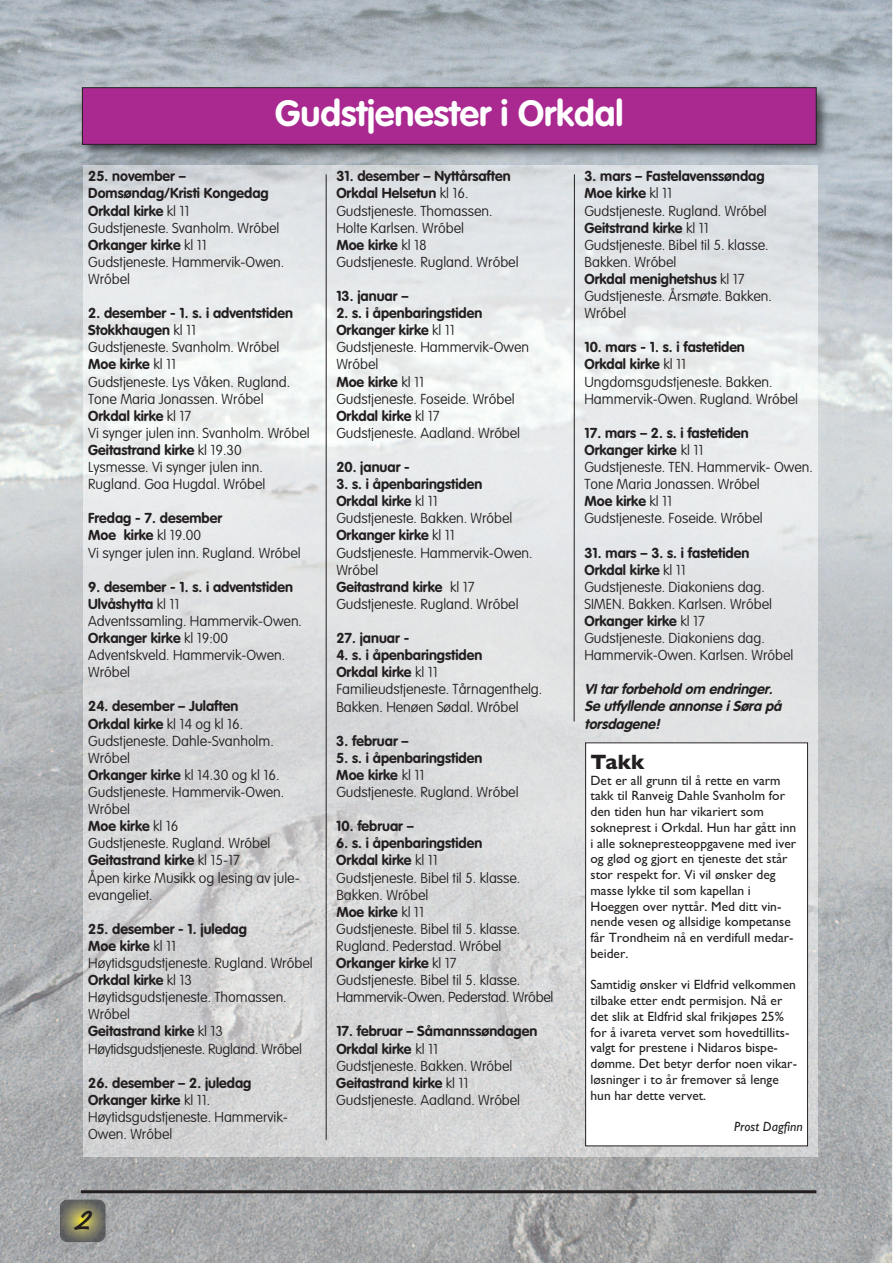
<style>
.page{position:relative;width:893px;height:1263px;background:#fff}
.page>*{position:absolute;margin:0;border:0;box-sizing:border-box;transform-origin:0 0}
.t1{font:700 36px "VAG Rounded";color:#fff}
.t2{font:700 27px "Van Dijk LT";color:#231f20}
.t3{font:700 21px "Gill Sans";color:#231f20}
.t4{font:100 14.25px/17.1px "VAG Rounded";color:#231f20}
.t5{font:italic 700 14.25px/17.1px "VAG Rounded";color:#231f20}
.t6{font:700 14.25px "VAG Rounded";color:#231f20}
.t7{font:13.5px/15.8px "Gill Sans";color:#231f20}
.t8{font:italic 13.5px "Gill Sans";color:#231f20}
.s1{font-weight:700}
</style>
<div class="page">
<img style="left:0;top:0;width:892px;height:1263px">
<hr style="left:81px;top:1190px;width:735px;height:3px;background:#231f20">
<img style="left:60px;top:1199px;width:46px;height:43px">
<img style="left:84px;top:166px;width:734px;height:991px">
<hr style="left:326px;top:174px;width:1px;height:966px;background:#231f20">
<hr style="left:574px;top:174px;width:1px;height:547px;background:#231f20">
<img style="left:75px;top:80px;width:761px;height:84px">
<div style="left:82px;top:88px;width:734px;height:56px;background:#a92990"></div>
<div style="left:82px;top:87px;width:734px;height:58px;border:1px solid #231f20"></div>
<div style="left:586px;top:743px;width:221px;height:403px;background:#fff"></div>
<div style="left:585px;top:742px;width:223px;height:404px;border:1px solid #231f20"></div>
<h1 class="t1" style="left:275px;top:98px;width:350px">Gudstjenester i Orkdal</h1>
<p class="t4" style="left:88px;top:169px;width:198px"><span class="s1">25. november –<br>Domsøndag/Kristi Kongedag<br>Orkdal kirke</span> kl 11<br>Gudstjeneste. Svanholm. Wróbel<br><span class="s1">Orkanger kirke</span> kl 11<br>Gudstjeneste. Hammervik-Owen.<br>Wróbel</p>
<p class="t4" style="left:88px;top:306px;width:223px"><span class="s1">2. desember - 1. s. i adventstiden<br>Stokkhaugen</span> kl 11<br>Gudstjeneste. Svanholm. Wróbel<br><span class="s1">Moe kirke</span> kl 11<br>Gudstjeneste. Lys Våken. Rugland.<br>Tone Maria Jonassen. Wróbel<br><span class="s1">Orkdal kirke</span> kl 17<br>Vi synger julen inn. Svanholm. Wróbel<br><span class="s1">Geitastrand kirke</span> kl 19.30<br>Lysmesse. Vi synger julen inn.<br>Rugland. Goa Hugdal. Wróbel</p>
<p class="t4" style="left:88px;top:511px;width:214px"><span class="s1">Fredag - 7. desember<br>Moe kirke</span> kl 19.00<br>Vi synger julen inn. Rugland. Wróbel</p>
<p class="t4" style="left:88px;top:579px;width:215px"><span class="s1">9. desember - 1. s. i adventstiden<br>Ulvåshytta</span> kl 11<br>Adventssamling. Hammervik-Owen.<br><span class="s1">Orkanger kirke</span> kl 19:00<br>Adventskveld. Hammervik-Owen.<br>Wróbel</p>
<p class="t4" style="left:88px;top:699px;width:213px"><span class="s1">24. desember – Julaften<br>Orkdal kirke</span> kl 14 og kl 16.<br>Gudstjeneste. Dahle-Svanholm.<br>Wróbel<br><span class="s1">Orkanger kirke</span> kl 14.30 og kl 16.<br>Gudstjeneste. Hammervik-Owen.<br>Wróbel<br><span class="s1">Moe kirke</span> kl 16<br>Gudstjeneste. Rugland. Wróbel<br><span class="s1">Geitastrand kirke</span> kl 15-17<br>Åpen kirke Musikk og lesing av jule&shy;evangeliet.</p>
<p class="t4" style="left:88px;top:921px;width:226px"><span class="s1">25. desember - 1. juledag<br>Moe kirke</span> kl 11<br>Høytidsgudstjeneste. Rugland. Wróbel<br><span class="s1">Orkdal kirke</span> kl 13<br>Høytidsgudstjeneste. Thomassen.<br>Wróbel<br><span class="s1">Geitastrand kirke</span> kl 13<br>Høytidsgudstjeneste. Rugland. Wróbel</p>
<p class="t4" style="left:88px;top:1075px;width:201px"><span class="s1">26. desember – 2. juledag<br>Orkanger kirke</span> kl 11.<br>Høytidsgudstjeneste. Hammervik-<br>Owen. Wróbel</p>
<p class="t4" style="left:336px;top:169px;width:184px"><span class="s1">31. desember – Nyttårsaften<br>Orkdal Helsetun</span> kl 16.<br>Gudstjeneste. Thomassen.<br>Holte Karlsen. Wróbel<br><span class="s1">Moe kirke</span> kl 18<br>Gudstjeneste. Rugland. Wróbel</p>
<p class="t6" style="left:336px;top:290px;width:74px">13. januar –</p>
<p class="t4" style="left:336px;top:306px;width:194px"><span class="s1">2. s. i åpenbaringstiden<br>Orkanger kirke</span> kl 11<br>Gudstjeneste. Hammervik-Owen<br>Wróbel<br><span class="s1">Moe kirke</span> kl 11<br>Gudstjeneste. Foseide. Wróbel<br><span class="s1">Orkdal kirke</span> kl 17<br>Gudstjeneste. Aadland. Wróbel</p>
<p class="t6" style="left:336px;top:461px;width:75px">20. januar -</p>
<p class="t4" style="left:336px;top:477px;width:198px"><span class="s1">3. s. i åpenbaringstiden<br>Orkdal kirke</span> kl 11<br>Gudstjeneste. Bakken. Wróbel<br><span class="s1">Orkanger kirke</span> kl 11<br>Gudstjeneste. Hammervik-Owen.<br>Wróbel<br><span class="s1">Geitastrand kirke</span> kl 17<br>Gudstjeneste. Rugland. Wróbel</p>
<p class="t6" style="left:336px;top:632px;width:74px">27. januar -</p>
<p class="t4" style="left:336px;top:648px;width:207px"><span class="s1">4. s. i åpenbaringstiden<br>Orkdal kirke</span> kl 11<br>Familieudstjeneste. Tårnagenthelg.<br>Bakken. Henøen Sødal. Wróbel</p>
<p class="t6" style="left:336px;top:735px;width:74px">3. februar –</p>
<p class="t4" style="left:336px;top:750px;width:184px"><span class="s1">5. s. i åpenbaringstiden<br>Moe kirke</span> kl 11<br>Gudstjeneste. Rugland. Wróbel</p>
<p class="t6" style="left:336px;top:820px;width:79px">10. februar –</p>
<p class="t4" style="left:336px;top:836px;width:219px"><span class="s1">6. s. i åpenbaringstiden<br>Orkdal kirke</span> kl 11<br>Gudstjeneste. Bibel til 5. klasse.<br>Bakken. Wróbel<br><span class="s1">Moe kirke</span> kl 11<br>Gudstjeneste. Bibel til 5. klasse.<br>Rugland. Pederstad. Wróbel<br><span class="s1">Orkanger kirke</span> kl 17<br>Gudstjeneste. Bibel til 5. klasse.<br>Hammervik-Owen. Pederstad. Wróbel</p>
<p class="t4" style="left:336px;top:1024px;width:203px"><span class="s1">17. februar – Såmannssøndagen<br>Orkdal kirke</span> kl 11<br>Gudstjeneste. Bakken. Wróbel<br><span class="s1">Geitastrand kirke</span> kl 11<br>Gudstjeneste. Aadland. Wróbel</p>
<h2 class="t2" style="left:76px;top:1202px;width:17px">2</h2>
<p class="t4" style="left:584px;top:169px;width:189px"><span class="s1">3. mars – Fastelavenssøndag<br>Moe kirke</span> kl 11<br>Gudstjeneste. Rugland. Wróbel<br><span class="s1">Geitstrand kirke</span> kl 11<br>Gudstjeneste. Bibel til 5. klasse.<br>Bakken. Wróbel<br><span class="s1">Orkdal menighetshus</span> kl 17<br>Gudstjeneste. Årsmøte. Bakken.<br>Wróbel</p>
<p class="t4" style="left:584px;top:340px;width:215px"><span class="s1">10. mars - 1. s. i fastetiden<br>Orkdal kirke</span> kl 11<br>Ungdomsgudstjeneste. Bakken.<br>Hammervik-Owen. Rugland. Wróbel</p>
<p class="t4" style="left:584px;top:425px;width:230px"><span class="s1">17. mars – 2. s. i fastetiden<br>Orkanger kirke</span> kl 11<br>Gudstjeneste. TEN. Hammervik- Owen.<br>Tone Maria Jonassen. Wróbel<br><span class="s1">Moe kirke</span> kl 11<br>Gudstjeneste. Foseide. Wróbel</p>
<p class="t4" style="left:584px;top:545px;width:210px"><span class="s1">31. mars – 3. s. i fastetiden<br>Orkdal kirke</span> kl 11<br>Gudstjeneste. Diakoniens dag.<br>SIMEN. Bakken. Karlsen. Wróbel<br><span class="s1">Orkanger kirke</span> kl 17<br>Gudstjeneste. Diakoniens dag.<br>Hammervik-Owen. Karlsen. Wróbel</p>
<p class="t5" style="left:584px;top:682px;width:201px">VI tar forbehold om endringer.<br>Se utfyllende annonse i Søra på torsdagene!</p>
<h3 class="t3" style="left:590px;top:749px;width:56px">Takk</h3>
<p class="t7" style="left:590px;top:772px;width:207px">Det er all grunn til å rette en varm takk til Ranveig Dahle Svanholm for den tiden hun har vikariert som sokneprest i Orkdal. Hun har gått inn i alle soknepresteoppgavene med iver og glød og gjort en tjeneste det står stor respekt for. Vi vil ønsker deg masse lykke til som kapellan i<br>Hoeggen over nyttår. Med ditt vin&shy;nende vesen og allsidige kompetanse får Trondheim nå en verdifull medar&shy;beider.</p>
<p class="t7" style="left:590px;top:977px;width:208px">Samtidig ønsker vi Eldfrid velkommen tilbake etter endt permisjon. Nå er det slik at Eldfrid skal frikjøpes 25% for å ivareta vervet som hovedtillits&shy;valgt for prestene i Nidaros bispe&shy;dømme. Det betyr derfor noen vikar&shy;løsninger i to år fremover så lenge hun har dette vervet.</p>
<p class="t8" style="left:734px;top:1118px;width:70px">Prost Dagfinn</p>
</div>
